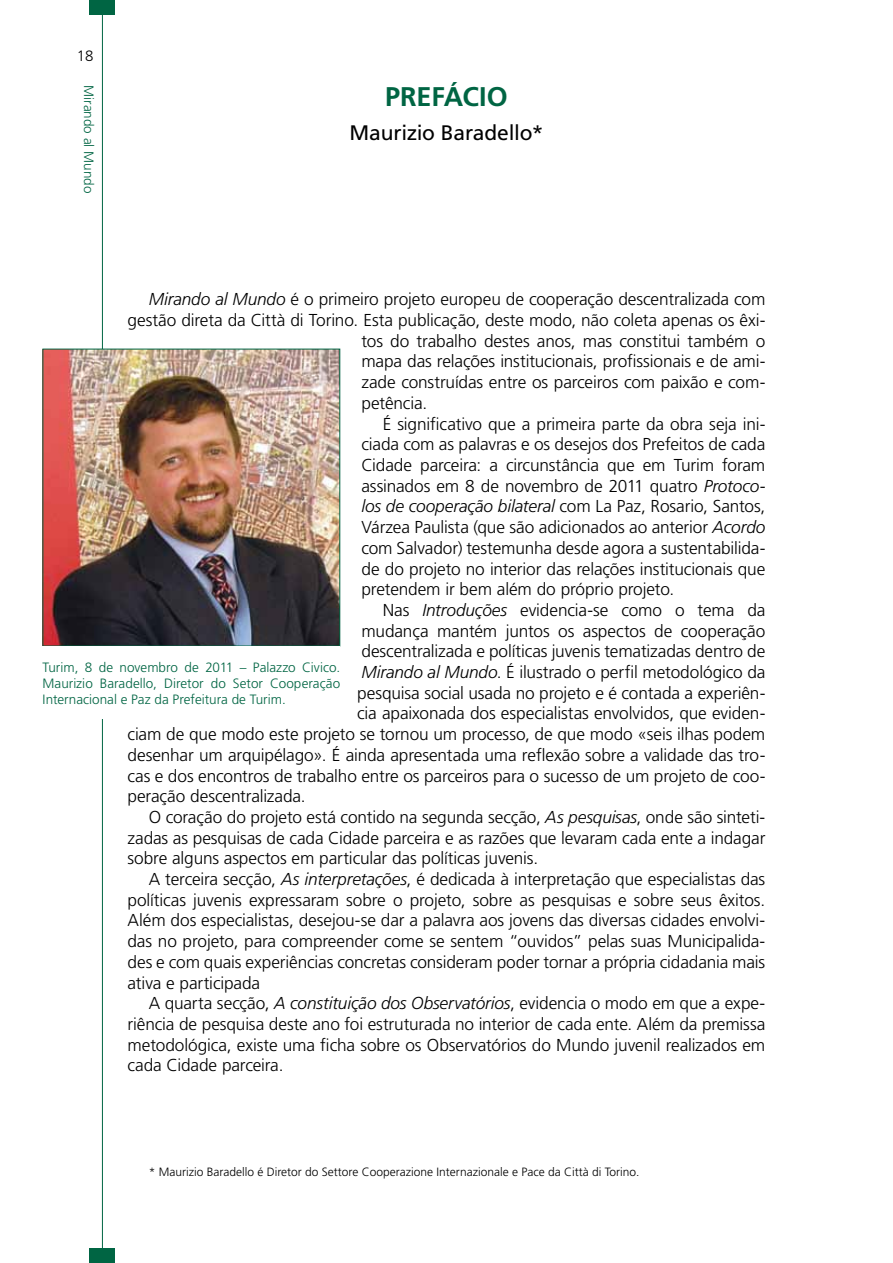
<style>
.page{position:relative;width:893px;height:1263px;background:#fff}
.page>*{position:absolute;margin:0;border:0;box-sizing:border-box;transform-origin:0 0}
.t1{font:700 27px "Frutiger";color:#006543}
.t2{font:21px "Frutiger";letter-spacing:-.01em;color:#000}
.t3{font:300 17.25px "Frutiger";letter-spacing:-.01em;color:#000}
.t4{font:italic 300 17.25px "Frutiger";letter-spacing:-.005em;color:#000}
.t5{font:300 15px "Frutiger";color:#000}
.t6{font:300 13.5px/16.2px "Frutiger";color:#006543;text-align:justify}
.t7{font:300 12px "Frutiger";color:#000}
.s1{font-style:italic}
.s2{font-style:normal}
</style>
<div class="page">
<hr style="left:102px;top:0;width:1px;height:1263px;background:#006543">
<div style="left:89px;top:0;width:26px;height:15px;background:#006543"></div>
<div style="left:89px;top:1248px;width:26px;height:15px;background:#006543"></div>
<img style="left:45px;top:351px;width:293px;height:293px">
<div style="left:43px;top:349px;width:297px;height:297px;border:1px solid #006543"></div>
<div style="left:43px;top:646px;width:297px;height:73px;background:#fff"></div>
<p class="t5" style="left:77px;top:47px;width:18px">18</p>
<p class="t6" style="left:97px;top:85px;width:110px;rotate:90deg">Mirando al Mundo</p>
<h1 class="t1" style="left:385px;top:81px;width:93px">PRE FÁcIO</h1>
<p class="t2" style="left:350px;top:120px;width:195px">Maurizio Baradello*</p>
<p class="t3" style="left:149px;top:290px;width:618px"><span class="s1">Mirando al Mundo</span> é o primeiro projeto europeu de cooperação descentralizada com</p>
<p class="t3" style="left:128px;top:310px;width:639px">gestão direta da Città di Torino. Esta publicação, deste modo, não coleta apenas os êxi-</p>
<p class="t3" style="left:361px;top:331px;width:405px">tos do trabalho destes anos, mas constitui também o</p>
<p class="t3" style="left:361px;top:352px;width:405px">mapa das relações institucionais, profissionais e de ami-</p>
<p class="t3" style="left:361px;top:372px;width:405px">zade construídas entre os parceiros com paixão e com-</p>
<p class="t3" style="left:361px;top:393px;width:67px">petência.</p>
<p class="t3" style="left:383px;top:414px;width:384px">É significativo que a primeira parte da obra seja ini-</p>
<p class="t3" style="left:361px;top:435px;width:405px">ciada com as palavras e os desejos dos Prefeitos de cada</p>
<p class="t3" style="left:361px;top:455px;width:405px">Cidade parceira: a circunstância que em Turim foram</p>
<p class="t3" style="left:361px;top:476px;width:405px">assinados em 8 de novembro de 2011 quatro <span class="s1">Protoco-</span></p>
<p class="t4" style="left:361px;top:497px;width:405px">los de cooperação bilateral <span class="s2">com La Paz, Rosario, Santos,</span></p>
<p class="t3" style="left:361px;top:517px;width:405px">Várzea Paulista (que são adicionados ao anterior <span class="s1">Acordo</span></p>
<p class="t3" style="left:361px;top:538px;width:405px">com Salvador) testemunha desde agora a sustentabilida-</p>
<p class="t3" style="left:361px;top:559px;width:405px">de do projeto no interior das relações institucionais que</p>
<p class="t3" style="left:361px;top:579px;width:314px">pretendem ir bem além do próprio projeto.</p>
<p class="t3" style="left:383px;top:600px;width:384px">Nas <span class="s1">Introduções</span> evidencia-se como o tema da</p>
<p class="t3" style="left:361px;top:621px;width:405px">mudança mantém juntos os aspectos de cooperação</p>
<p class="t3" style="left:361px;top:642px;width:405px">descentralizada e políticas juvenis tematizadas dentro de</p>
<p class="t3" style="left:361px;top:662px;width:405px"><span class="s1">Mirando al Mundo</span>. É ilustrado o perfil metodológico da</p>
<p class="t3" style="left:357px;top:683px;width:410px">pesquisa social usada no projeto e é contada a experiên-</p>
<p class="t3" style="left:357px;top:704px;width:410px">cia apaixonada dos especialistas envolvidos, que eviden-</p>
<p class="t3" style="left:128px;top:724px;width:639px">ciam de que modo este projeto se tornou um processo, de que modo «seis ilhas podem</p>
<p class="t3" style="left:128px;top:745px;width:639px">desenhar um arquipélago». É ainda apresentada uma reflexão sobre a validade das tro-</p>
<p class="t3" style="left:128px;top:766px;width:639px">cas e dos encontros de trabalho entre os parceiros para o sucesso de um projeto de coo-</p>
<p class="t3" style="left:128px;top:786px;width:180px">peração descentralizada.</p>
<p class="t3" style="left:149px;top:807px;width:618px">O coração do projeto está contido na segunda secção, <span class="s1">As pesquisas</span>, onde são sinteti-</p>
<p class="t3" style="left:128px;top:828px;width:639px">zadas as pesquisas de cada Cidade parceira e as razões que levaram cada ente a indagar</p>
<p class="t3" style="left:128px;top:849px;width:412px">sobre alguns aspectos em particular das políticas juvenis.</p>
<p class="t3" style="left:149px;top:869px;width:618px">A terceira secção, <span class="s1">As interpretações</span>, é dedicada à interpretação que especialistas das</p>
<p class="t3" style="left:128px;top:890px;width:639px">políticas juvenis expressaram sobre o projeto, sobre as pesquisas e sobre seus êxitos.</p>
<p class="t3" style="left:128px;top:911px;width:639px">Além dos especialistas, desejou-se dar a palavra aos jovens das diversas cidades envolvi-</p>
<p class="t3" style="left:128px;top:931px;width:639px">das no projeto, para compreender come se sentem “ouvidos” pelas suas Municipalida-</p>
<p class="t3" style="left:128px;top:952px;width:639px">des e com quais experiências concretas consideram poder tornar a própria cidadania mais</p>
<p class="t3" style="left:128px;top:973px;width:134px">ativa e participada</p>
<p class="t3" style="left:149px;top:993px;width:618px">A quarta secção, <span class="s1">A constituição dos Observatórios</span>, evidencia o modo em que a expe-</p>
<p class="t3" style="left:128px;top:1014px;width:639px">riência de pesquisa deste ano foi estruturada no interior de cada ente. Além da premissa</p>
<p class="t3" style="left:128px;top:1035px;width:639px">metodológica, existe uma ficha sobre os Observatórios do Mundo juvenil realizados em</p>
<p class="t3" style="left:128px;top:1056px;width:157px">cada Cidade parceira.</p>
<p class="t6" style="left:43px;top:659px;width:299px">Turim, 8 de novembro de 2011 – Palazzo Civico.<br>Maurizio Baradello, Diretor do Setor Cooperação Internacional e Paz da Prefeitura de Turim.</p>
<p class="t7" style="left:149px;top:1165px;width:492px">* Maurizio Baradello é Diretor do Settore Cooperazione Internazionale e Pace da Città di Torino.</p>
</div>
